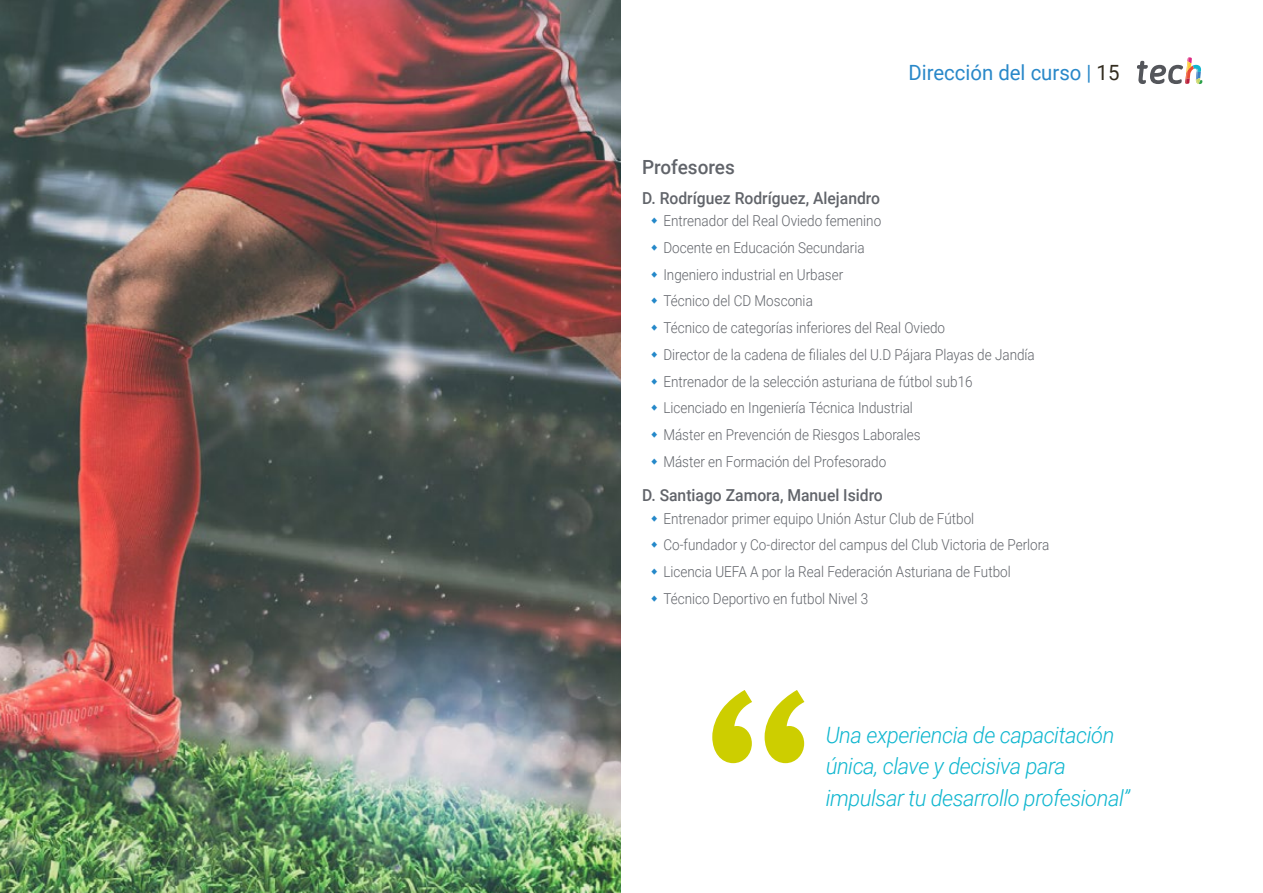
<style>
.page{position:relative;width:1263px;height:893px;background:#fff}
.page>*{position:absolute;margin:0;border:0;box-sizing:border-box;transform-origin:0 0}
.t1{font:italic 300 22.5px/31.5px "Roboto";letter-spacing:-.02em;color:#0fb6cf}
.t2{font:21px "Roboto";color:#2988c9}
.t3{font:500 19.5px "Roboto";color:#61646a}
.t4{font:500 16.5px "Roboto";color:#61646a;scale:.95 1}
.t5{font:300 15px/26.7px "Roboto";color:#61646a;scale:.9 1}
.s1{color:#332d20}
</style>
<div class="page">
<img style="left:0;top:0;width:621px;height:893px">
<svg style="left:1137px;top:57px;width:65px;height:27px"></svg>
<svg style="left:712px;top:690px;width:92px;height:73px"></svg>
<h2 class="t2" style="left:908px;top:57px;width:213px">Dirección del curso | <span class="s1">15</span></h2>
<h3 class="t3" style="left:642px;top:154px;width:94px">Profesores</h3>
<p class="t4" style="left:642px;top:186px;width:252px">D. Rodríguez Rodríguez, Alejandro</p>
<p class="t5" style="left:663px;top:207px;width:414px">Entrenador del Real Oviedo femenino<br>Docente en Educación Secundaria<br>Ingeniero industrial en Urbaser<br>Técnico del CD Mosconia<br>Técnico de categorías inferiores del Real Oviedo<br>Director de la cadena de filiales del U.D Pájara Playas de Jandía Entrenador de la selección asturiana de fútbol sub16<br>Licenciado en Ingeniería Técnica Industrial<br>Máster en Prevención de Riesgos Laborales<br>Máster en Formación del Profesorado</p>
<p class="t4" style="left:642px;top:484px;width:255px">D. Santiago Zamora, Manuel Isidro</p>
<p class="t5" style="left:663px;top:504px;width:430px">Entrenador primer equipo Unión Astur Club de Fútbol Co-fundador y Co-director del campus del Club Victoria de Perlora Licencia UEFA A por la Real Federación Asturiana de Futbol Técnico Deportivo en futbol Nivel 3</p>
<h1 class="t1" style="left:826px;top:718px;width:306px">Una experiencia de capacitación única, clave y decisiva para impulsar tu desarrollo profesional”</h1>
</div>
